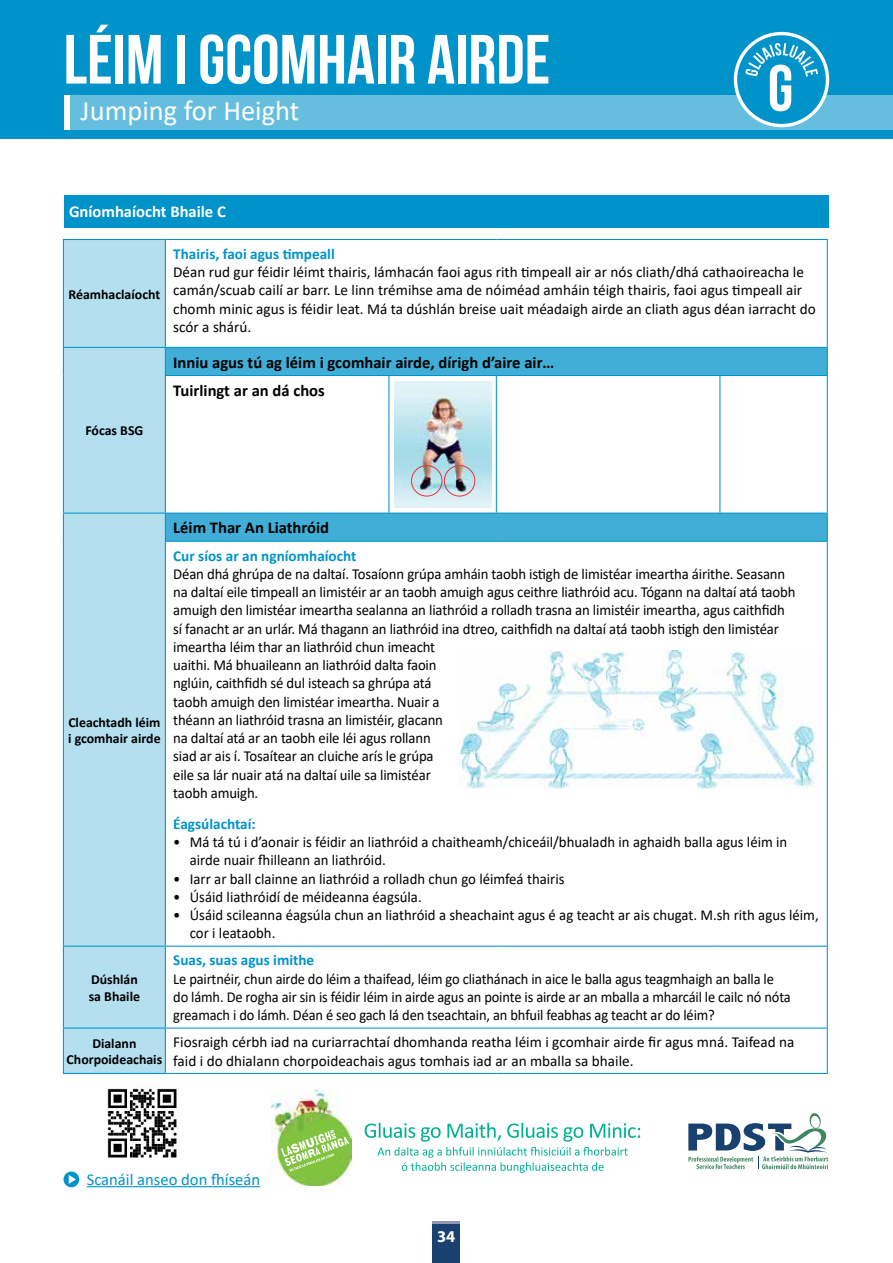
<style>
.page{position:relative;width:893px;height:1263px;background:#fff}
.page>*{position:absolute;margin:0;border:0;box-sizing:border-box;transform-origin:0 0}
.t1{font:700 69.45px "Bebas Neue";color:#fff}
.t2{font:700 64.05px "Bebas Neue";color:#fff}
.t3{font:28.5px "Calibri";color:#fff}
.t4{font:700 16.65px/28.2px "Calibri";color:#000}
.t5{font:16.65px "Calibri";color:#0093c9}
.t6{font:700 16.65px "Calibri";color:#fff}
.t7{font:700 16.5px "Myriad Pro";color:#fff}
.t8{font:15.15px/18.3px "Calibri";letter-spacing:-.01em;color:#000}
.t9{font:15.15px/18.3px "Calibri";letter-spacing:-.01em;color:#000;scale:.95 1}
.t10{font:700 15.15px "Calibri";color:#0093c9}
.t11{font:700 13.8px/16.6px "Calibri";color:#000}
</style>
<div class="page">
<div style="left:64px;top:195px;width:764px;height:32px;background:#0093c9"></div>
<div style="left:64px;top:240px;width:101px;height:833px;background:#b3dfef"></div>
<svg style="left:166px;top:348px;width:661px;height:193px"></svg>
<hr style="left:165px;top:239px;width:224px;height:1px;background:#0093c9">
<hr style="left:389px;top:239px;width:107px;height:1px;background:#0093c9">
<hr style="left:496px;top:239px;width:224px;height:1px;background:#0093c9">
<hr style="left:720px;top:239px;width:108px;height:1px;background:#0093c9">
<hr style="left:827px;top:240px;width:1px;height:107px;background:#0093c9">
<hr style="left:165px;top:347px;width:224px;height:1px;background:#0093c9">
<hr style="left:389px;top:347px;width:107px;height:1px;background:#0093c9">
<hr style="left:496px;top:347px;width:224px;height:1px;background:#0093c9">
<hr style="left:720px;top:347px;width:108px;height:1px;background:#0093c9">
<svg style="left:827px;top:348px;width:1px;height:27px"></svg>
<hr style="left:165px;top:375px;width:224px;height:1px;background:#0093c9">
<hr style="left:388px;top:376px;width:1px;height:137px;background:#0093c9">
<hr style="left:389px;top:375px;width:107px;height:1px;background:#0093c9">
<hr style="left:496px;top:376px;width:1px;height:137px;background:#0093c9">
<hr style="left:496px;top:375px;width:224px;height:1px;background:#0093c9">
<hr style="left:719px;top:376px;width:1px;height:137px;background:#0093c9">
<hr style="left:720px;top:375px;width:108px;height:1px;background:#0093c9">
<hr style="left:827px;top:376px;width:1px;height:137px;background:#0093c9">
<hr style="left:165px;top:513px;width:224px;height:1px;background:#0093c9">
<hr style="left:389px;top:513px;width:107px;height:1px;background:#0093c9">
<hr style="left:496px;top:513px;width:224px;height:1px;background:#0093c9">
<hr style="left:720px;top:513px;width:108px;height:1px;background:#0093c9">
<svg style="left:827px;top:514px;width:1px;height:27px"></svg>
<hr style="left:165px;top:541px;width:224px;height:1px;background:#0093c9">
<hr style="left:389px;top:541px;width:107px;height:1px;background:#0093c9">
<hr style="left:496px;top:541px;width:224px;height:1px;background:#0093c9">
<hr style="left:720px;top:541px;width:108px;height:1px;background:#0093c9">
<hr style="left:827px;top:542px;width:1px;height:404px;background:#0093c9">
<hr style="left:165px;top:946px;width:224px;height:1px;background:#0093c9">
<hr style="left:389px;top:946px;width:107px;height:1px;background:#0093c9">
<hr style="left:496px;top:946px;width:224px;height:1px;background:#0093c9">
<hr style="left:720px;top:946px;width:108px;height:1px;background:#0093c9">
<hr style="left:165px;top:1027px;width:224px;height:1px;background:#0093c9">
<hr style="left:389px;top:1027px;width:107px;height:1px;background:#0093c9">
<hr style="left:496px;top:1027px;width:224px;height:1px;background:#0093c9">
<hr style="left:720px;top:1027px;width:108px;height:1px;background:#0093c9">
<hr style="left:165px;top:1073px;width:224px;height:1px;background:#0093c9">
<hr style="left:389px;top:1073px;width:107px;height:1px;background:#0093c9">
<hr style="left:496px;top:1073px;width:224px;height:1px;background:#0093c9">
<hr style="left:720px;top:1073px;width:108px;height:1px;background:#0093c9">
<hr style="left:827px;top:947px;width:1px;height:80px;background:#0093c9">
<hr style="left:827px;top:1028px;width:1px;height:45px;background:#0093c9">
<hr style="left:63px;top:240px;width:1px;height:107px;background:#0093c9">
<hr style="left:63px;top:239px;width:102px;height:1px;background:#0093c9">
<hr style="left:165px;top:240px;width:1px;height:107px;background:#0093c9">
<svg style="left:63px;top:348px;width:1px;height:27px"></svg>
<hr style="left:63px;top:375px;width:1px;height:138px;background:#0093c9">
<hr style="left:63px;top:347px;width:102px;height:1px;background:#0093c9">
<svg style="left:165px;top:348px;width:1px;height:27px"></svg>
<hr style="left:165px;top:376px;width:1px;height:137px;background:#0093c9">
<svg style="left:63px;top:514px;width:1px;height:27px"></svg>
<hr style="left:63px;top:541px;width:1px;height:405px;background:#0093c9">
<hr style="left:63px;top:513px;width:102px;height:1px;background:#0093c9">
<svg style="left:165px;top:514px;width:1px;height:27px"></svg>
<hr style="left:165px;top:542px;width:1px;height:404px;background:#0093c9">
<hr style="left:63px;top:947px;width:1px;height:80px;background:#0093c9">
<hr style="left:63px;top:946px;width:102px;height:1px;background:#0093c9">
<hr style="left:165px;top:947px;width:1px;height:80px;background:#0093c9">
<hr style="left:63px;top:1028px;width:1px;height:45px;background:#0093c9">
<hr style="left:63px;top:1027px;width:102px;height:1px;background:#0093c9">
<hr style="left:63px;top:1073px;width:102px;height:1px;background:#0093c9">
<hr style="left:165px;top:1028px;width:1px;height:45px;background:#0093c9">
<img style="left:394px;top:381px;width:97px;height:126px">
<img style="left:411px;top:465px;width:64px;height:32px">
<img style="left:459px;top:651px;width:359px;height:137px">
<svg style="left:688px;top:1113px;width:141px;height:56px"></svg>
<hr style="left:87px;top:1186px;width:173px;height:1px;background:#0093c9">
<svg style="left:64px;top:1171px;width:15px;height:16px"></svg>
<svg style="left:69px;top:1175px;width:7px;height:9px"></svg>
<svg style="left:365px;top:1123px;width:275px;height:50px"></svg>
<img style="left:272px;top:1089px;width:80px;height:96px">
<svg style="left:281px;top:1130px;width:68px;height:42px;background:#9dd06c"></svg>
<div style="left:0;top:0;width:893px;height:138px;background:#0093c9"></div>
<div style="left:66px;top:95px;width:827px;height:34px;background:#66bedf"></div>
<div style="left:64px;top:95px;width:6px;height:34px;background:#fff"></div>
<svg style="left:735px;top:34px;width:93px;height:92px"></svg>
<svg style="left:745px;top:43px;width:73px;height:68px"></svg>
<div style="left:734px;top:32px;width:95px;height:95px;border:3px solid #fff;border-radius:50%"></div>
<div style="left:433px;top:1223px;width:27px;height:40px;background:#194170"></div>
<hr style="left:433px;top:1221px;width:27px;height:2px;background:#9497b3">
<img style="left:107px;top:1088px;width:70px;height:70px">
<h1 class="t1" style="left:64px;top:21px;width:488px">LÉIM I GCOMHAIR AIRDE</h1>
<h3 class="t3" style="left:81px;top:91px;width:220px">Jumping for Height</h3>
<h2 class="t2" style="left:64px;top:66px;width:450px">LÉIM I GCOMHAIR AIRDE</h2>
<p class="t6" style="left:69px;top:200px;width:158px">Gníomhaíocht Bhaile C</p>
<p class="t11" style="left:69px;top:286px;width:93px">Réamhaclaíocht</p>
<p class="t11" style="left:85px;top:422px;width:59px">Fócas BSG</p>
<p class="t10" style="left:173px;top:243px;width:163px">Thairis, faoi agus timpeall</p>
<p class="t8" style="left:173px;top:262px;width:644px">Déan rud gur féidir léimt thairis, lámhacán faoi agus rith timpeall air ar nós cliath/dhá cathaoireacha le camán/scuab cailí ar barr. Le linn trémihse ama de nóiméad amháin téigh thairis, faoi agus timpeall air chomh minic agus is féidir leat. Má ta dúshlán breise uait méadaigh airde an cliath agus déan iarracht do scór a shárú.</p>
<p class="t4" style="left:173px;top:348px;width:383px">Inniu agus tú ag léim i gcomhair airde, dírigh d’aire air…<br>Tuirlingt ar an dá chos</p>
<p class="t11" style="left:68px;top:713px;width:94px">Cleachtadh léim i gcomhair airde</p>
<p class="t11" style="left:89px;top:971px;width:53px">Dúshlán sa Bhaile</p>
<p class="t4" style="left:173px;top:513px;width:157px">Léim Thar An Liathróid</p>
<p class="t10" style="left:173px;top:545px;width:185px">Cur síos ar an ngníomhaíocht</p>
<p class="t8" style="left:173px;top:564px;width:624px">Déan dhá ghrúpa de na daltaí. Tosaíonn grúpa amháin taobh istigh de limistéar imeartha áirithe. Seasann na daltaí eile timpeall an limistéir ar an taobh amuigh agus ceithre liathróid acu. Tógann na daltaí atá taobh amuigh den limistéar imeartha sealanna an liathróid a rolladh trasna an limistéir imeartha, agus caithfidh sí fanacht ar an urlár. Má thagann an liathróid ina dtreo, caithfidh na daltaí atá taobh istigh den limistéar imeartha léim thar an liathróid chun imeacht<br>uaithi. Má bhuaileann an liathróid dalta faoin<br>nglúin, caithfidh sé dul isteach sa ghrúpa atá<br>taobh amuigh den limistéar imeartha. Nuair a<br>théann an liathróid trasna an limistéir, glacann<br>na daltaí atá ar an taobh eile léi agus rollann<br>siad ar ais í. Tosaítear an cluiche arís le grúpa<br>eile sa lár nuair atá na daltaí uile sa limistéar<br>taobh amuigh.</p>
<p class="t10" style="left:173px;top:813px;width:84px">Éagsúlachtaí:</p>
<p class="t8" style="left:190px;top:832px;width:599px;text-indent:-17px">• Má tá tú i d’aonair is féidir an liathróid a chaitheamh/chiceáil/bhualadh in aghaidh balla agus léim in airde nuair fhilleann an liathróid.</p>
<p class="t8" style="left:173px;top:869px;width:393px">• Iarr ar ball clainne an liathróid a rolladh chun go léimfeá thairis</p>
<p class="t8" style="left:173px;top:887px;width:250px">• Úsáid liathróidí de méideanna éagsúla.</p>
<p class="t8" style="left:190px;top:905px;width:630px;text-indent:-17px">• Úsáid scileanna éagsúla chun an liathróid a sheachaint agus é ag teacht ar ais chugat. M.sh rith agus léim, cor i leataobh.</p>
<p class="t10" style="left:173px;top:950px;width:143px">Suas, suas agus imithe</p>
<p class="t9" style="left:173px;top:969px;width:652px">Le pairtnéir, chun airde do léim a thaifead, léim go cliathánach in aice le balla agus teagmhaigh an balla le do lámh. De rogha air sin is féidir léim in airde agus an pointe is airde ar an mballa a mharcáil le cailc nó nóta greamach i do lámh. Déan é seo gach lá den tseachtain, an bhfuil feabhas ag teacht ar do léim?</p>
<p class="t11" style="left:67px;top:1034px;width:97px;text-align:center">Dialann<br>Chorpoideachais</p>
<p class="t8" style="left:173px;top:1033px;width:623px">Fiosraigh cérbh iad na curiarrachtaí dhomhanda reatha léim i gcomhair airde fir agus mná. Taifead na faid i do dhialann chorpoideachais agus tomhais iad ar an mballa sa bhaile.</p>
<p class="t5" style="left:87px;top:1168px;width:175px">Scanáil anseo don fhíseán</p>
<p class="t7" style="left:437px;top:1225px;width:20px">34</p>
</div>
